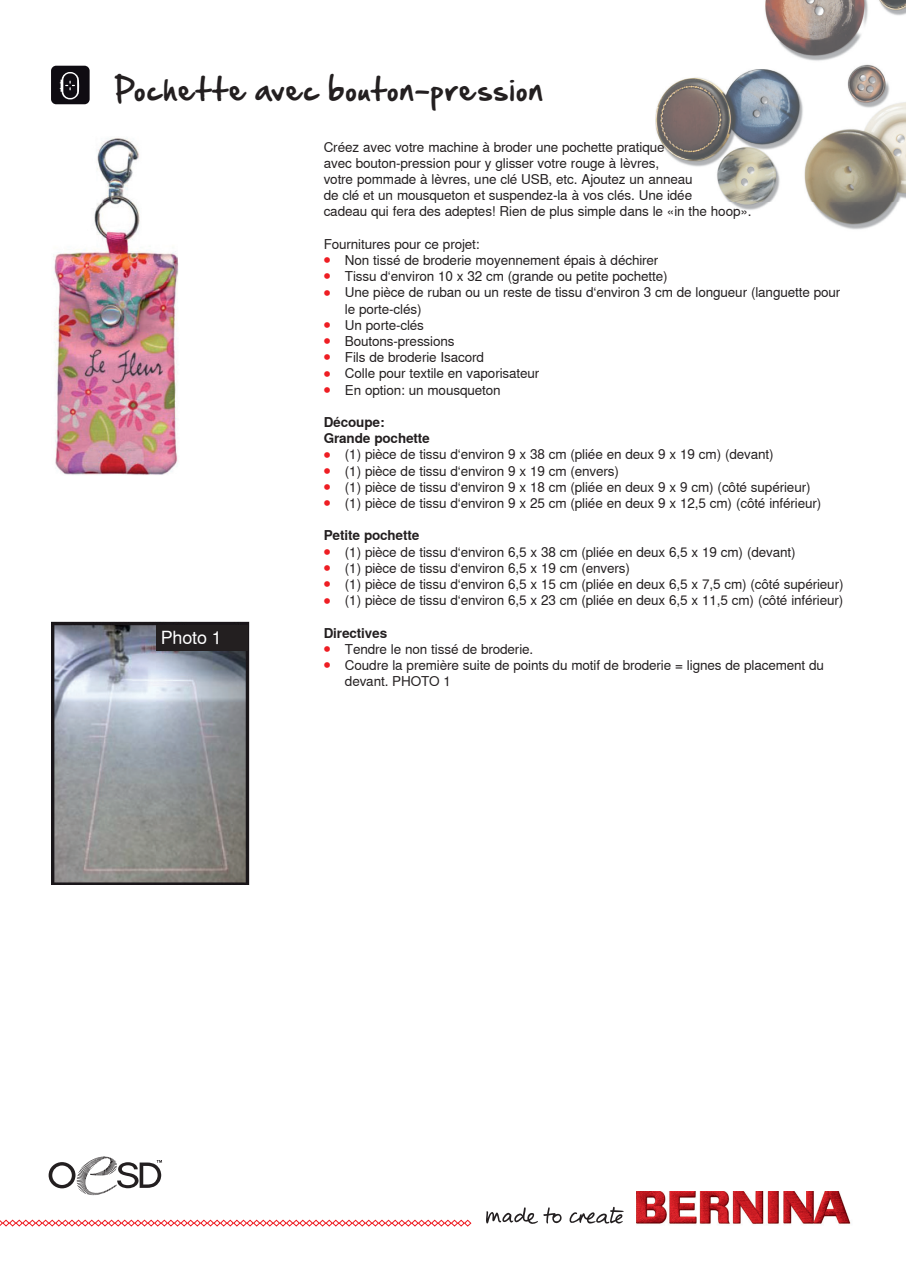
<style>
.page{position:relative;width:906px;height:1263px;background:#fff}
.page>*{position:absolute;margin:0;border:0;box-sizing:border-box;transform-origin:0 0}
.t1{font:27px "Hand Of Sean";letter-spacing:.04em;color:#231f20}
.t2{font:18px "Nimbus Sans Global";letter-spacing:-.01em;color:#fff}
.t3{font:13.5px/16.2px "Nimbus Sans Global";letter-spacing:-.01em;color:#231f20}
.t4{font:700 13.5px "Nimbus Sans Global";letter-spacing:-.01em;color:#231f20}
.s1{font-weight:700;font-size:12px;color:#ee1d23}
.s2{font-weight:700}
</style>
<div class="page">
<svg style="left:0;top:1219px;width:471px;height:8px"></svg>
<img style="left:655px;top:0;width:251px;height:230px">
<img style="left:636px;top:1191px;width:215px;height:33px">
<svg style="left:486px;top:1207px;width:138px;height:17px"></svg>
<svg style="left:839px;top:1191px;width:12px;height:22px"></svg>
<div style="left:51px;top:66px;width:39px;height:38px;background:#0f0c12;border-radius:5px"></div>
<svg style="left:60px;top:72px;width:19px;height:27px"></svg>
<img style="left:53px;top:138px;width:126px;height:337px">
<img style="left:51px;top:621px;width:198px;height:264px">
<div style="left:156px;top:625px;width:92px;height:25px;background:#231f20"></div>
<svg style="left:49px;top:1156px;width:113px;height:39px"></svg>
<h1 class="t1" style="left:114px;top:65px;width:430px">Pochette avec bouton-pression</h1>
<p class="t3" style="left:324px;top:139px;width:429px">Créez avec votre machine à broder une pochette pratique<br>avec bouton-pression pour y glisser votre rouge à lèvres,<br>votre pommade à lèvres, une clé USB, etc. Ajoutez un anneau<br>de clé et un mousqueton et suspendez-la à vos clés. Une idée<br>cadeau qui fera des adeptes! Rien de plus simple dans le «in the hoop».</p>
<p class="t3" style="left:324px;top:236px;width:157px">Fournitures pour ce projet:</p>
<p class="t3" style="left:324px;top:252px;width:336px"><span class="s1">⦁</span> Non tissé de broderie moyennement épais à déchirer</p>
<p class="t3" style="left:324px;top:268px;width:345px"><span class="s1">⦁</span> Tissu d‘environ 10 x 32 cm (grande ou petite pochette)</p>
<p class="t3" style="left:324px;top:285px;width:518px"><span class="s1">⦁</span> Une pièce de ruban ou un reste de tissu d‘environ 3 cm de longueur (languette pour</p>
<p class="t3" style="left:345px;top:301px;width:78px">le porte-clés)</p>
<p class="t3" style="left:324px;top:317px;width:102px"><span class="s1">⦁</span> Un porte-clés</p>
<p class="t3" style="left:324px;top:333px;width:132px"><span class="s1">⦁</span> Boutons-pressions</p>
<p class="t3" style="left:324px;top:349px;width:162px"><span class="s1">⦁</span> Fils de broderie Isacord</p>
<p class="t3" style="left:324px;top:366px;width:217px"><span class="s1">⦁</span> Colle pour textile en vaporisateur</p>
<p class="t3" style="left:324px;top:382px;width:178px"><span class="s1">⦁</span> En option: un mousqueton</p>
<p class="t3" style="left:324px;top:414px;width:499px"><span class="s2">Découpe:<br>Grande pochette<br></span><span class="s1">⦁</span> (1) pièce de tissu d‘environ 9 x 38 cm (pliée en deux 9 x 19 cm) (devant)<br><span class="s1">⦁</span> (1) pièce de tissu d‘environ 9 x 19 cm (envers)<br><span class="s1">⦁</span> (1) pièce de tissu d‘environ 9 x 18 cm (pliée en deux 9 x 9 cm) (côté supérieur)<br><span class="s1">⦁</span> (1) pièce de tissu d‘environ 9 x 25 cm (pliée en deux 9 x 12,5 cm) (côté inférieur)</p>
<p class="t3" style="left:324px;top:528px;width:521px"><span class="s2">Petite pochette<br></span><span class="s1">⦁</span> (1) pièce de tissu d‘environ 6,5 x 38 cm (pliée en deux 6,5 x 19 cm) (devant)<br><span class="s1">⦁</span> (1) pièce de tissu d‘environ 6,5 x 19 cm (envers)<br><span class="s1">⦁</span> (1) pièce de tissu d‘environ 6,5 x 15 cm (pliée en deux 6,5 x 7,5 cm) (côté supérieur) <span class="s1">⦁</span> (1) pièce de tissu d‘environ 6,5 x 23 cm (pliée en deux 6,5 x 11,5 cm) (côté inférieur)</p>
<p class="t4" style="left:324px;top:625px;width:65px">Directives</p>
<p class="t3" style="left:324px;top:641px;width:211px"><span class="s1">⦁</span> Tendre le non tissé de broderie.</p>
<p class="t3" style="left:324px;top:657px;width:502px"><span class="s1">⦁</span> Coudre la première suite de points du motif de broderie = lignes de placement du</p>
<p class="t3" style="left:345px;top:673px;width:108px">devant. PHOTO 1</p>
<h2 class="t2" style="left:161px;top:627px;width:62px">Photo 1</h2>
</div>
